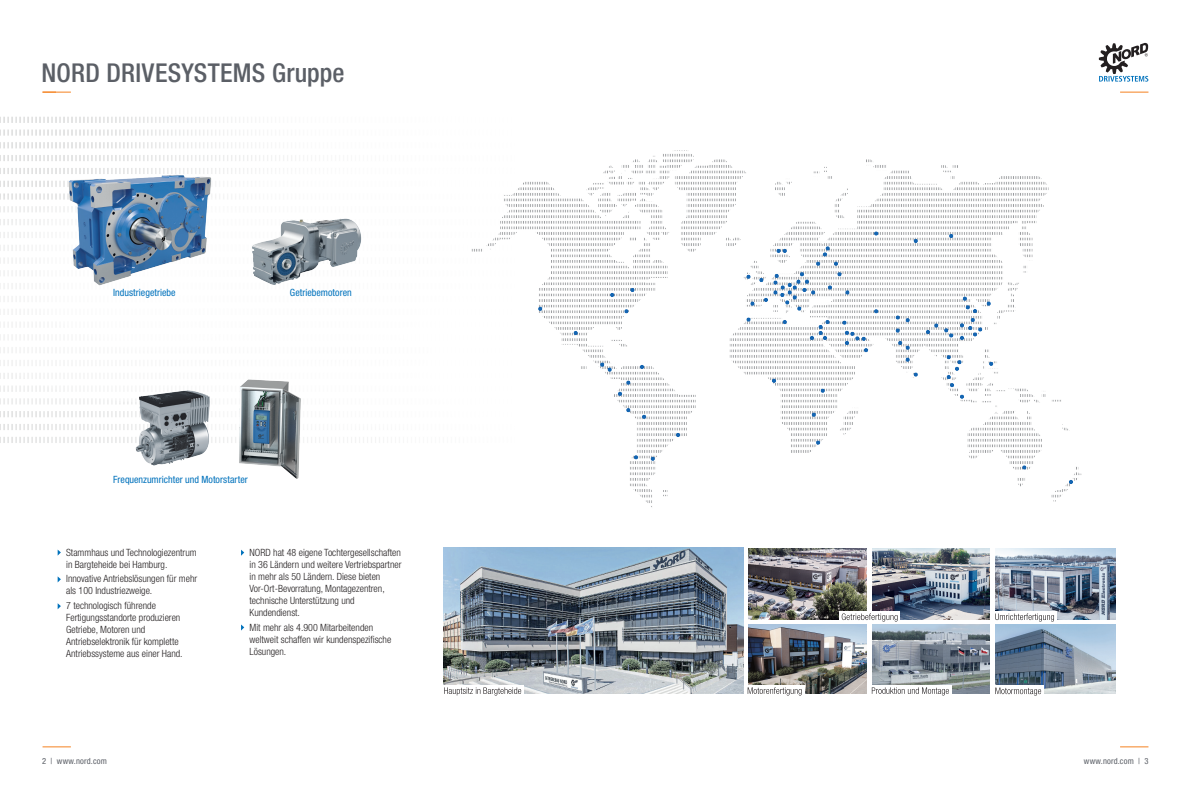
<style>
.page{position:relative;width:1191px;height:792px;background:#fff}
.page>*{position:absolute;margin:0;border:0;box-sizing:border-box;transform-origin:0 0}
.t1{font:500 condensed 26px "Helvetica Neue LT Std";letter-spacing:.005em;color:#5b5f66}
.t2{font:300 condensed 10px/12px "Helvetica Neue LT Std";color:#231f20}
.Bildunterschift{font:condensed 10px "Helvetica Neue LT Std";color:#0072bc}
.t3{font:condensed 8.5px "Helvetica Neue LT Std";letter-spacing:.02em;color:#5b5f66}
</style>
<div class="page">
<svg style="left:1120px;top:746px;width:28px;height:1px"></svg>
<svg style="left:1098px;top:43px;width:50px;height:39px"></svg>
<svg style="left:43px;top:92px;width:28px;height:1px"></svg>
<svg style="left:43px;top:746px;width:28px;height:1px"></svg>
<img style="left:0;top:117px;width:380px;height:326px">
<div style="left:108px;top:179px;width:402px;height:210px;background:#fff;border-radius:50%"></div>
<svg style="left:0;top:397px;width:131px;height:14px"></svg>
<svg style="left:0;top:187px;width:230px;height:210px"></svg>
<img style="left:443px;top:73px;width:696px;height:513px">
<img style="left:198px;top:359px;width:141px;height:120px">
<img style="left:35px;top:153px;width:193px;height:154px">
<img style="left:204px;top:188px;width:158px;height:103px">
<img style="left:131px;top:386px;width:82px;height:84px">
<svg style="left:58px;top:550px;width:3px;height:6px"></svg>
<svg style="left:58px;top:576px;width:3px;height:6px"></svg>
<svg style="left:58px;top:603px;width:3px;height:6px"></svg>
<img style="left:443px;top:548px;width:301px;height:146px">
<img style="left:871px;top:548px;width:120px;height:72px">
<img style="left:748px;top:548px;width:119px;height:72px">
<img style="left:748px;top:624px;width:119px;height:70px">
<img style="left:995px;top:548px;width:120px;height:72px">
<div style="left:993px;top:611px;width:63px;height:33px;background:#fff"></div>
<div style="left:839px;top:611px;width:61px;height:11px;background:#fff"></div>
<img style="left:872px;top:624px;width:118px;height:70px">
<div style="left:746px;top:685px;width:58px;height:31px;background:#fff"></div>
<div style="left:869px;top:685px;width:82px;height:33px;background:#fff"></div>
<img style="left:995px;top:624px;width:120px;height:70px">
<hr style="left:867px;top:523px;width:4px;height:213px;background:#fff">
<hr style="left:744px;top:534px;width:3px;height:213px;background:#fff">
<hr style="left:991px;top:530px;width:4px;height:213px;background:#fff">
<div style="left:991px;top:685px;width:52px;height:31px;background:#fff"></div>
<div style="left:443px;top:685px;width:81px;height:25px;background:#fff"></div>
<svg style="left:747px;top:687px;width:54px;height:9px"></svg>
<svg style="left:841px;top:613px;width:56px;height:9px"></svg>
<svg style="left:995px;top:613px;width:59px;height:9px"></svg>
<svg style="left:871px;top:687px;width:78px;height:9px"></svg>
<svg style="left:995px;top:688px;width:46px;height:8px"></svg>
<svg style="left:444px;top:687px;width:77px;height:9px"></svg>
<svg style="left:241px;top:550px;width:3px;height:6px"></svg>
<svg style="left:241px;top:625px;width:3px;height:6px"></svg>
<h1 class="t1" style="left:41px;top:57px;width:305px">NORD DRIVESYSTEMS Gruppe</h1>
<p class="Bildunterschift" style="left:113px;top:286px;width:64px">Industriegetriebe</p>
<p class="Bildunterschift" style="left:290px;top:286px;width:63px">Getriebemotoren</p>
<p class="Bildunterschift" style="left:113px;top:474px;width:136px">Frequenzumrichter und Motorstarter</p>
<p class="t2" style="left:66px;top:546px;width:132px">Stammhaus und Technologiezentrum in Bargteheide bei Hamburg.</p>
<p class="t2" style="left:66px;top:573px;width:133px">Innovative Antriebslösungen für mehr als 100 Industriezweige.</p>
<p class="t2" style="left:66px;top:600px;width:118px">7 technologisch führende<br>Fertigungsstandorte produzieren<br>Getriebe, Motoren und<br>Antriebselektronik für komplette<br>Antriebssysteme aus einer Hand.</p>
<p class="t3" style="left:42px;top:756px;width:66px">2 | www.nord.com</p>
<p class="t2" style="left:249px;top:546px;width:153px">NORD hat 48 eigene Tochtergesellschaften in 36 Ländern und weitere Vertriebspartner in mehr als 50 Ländern. Diese bieten Vor-Ort-Bevorratung, Montagezentren, technische Unterstützung und Kundendienst.</p>
<p class="t2" style="left:249px;top:621px;width:143px">Mit mehr als 4.900 Mitarbeitenden weltweit schaffen wir kundenspezifische<br>Lösungen.</p>
<p class="t3" style="left:1083px;top:756px;width:66px">www.nord.com | 3</p>
</div>
